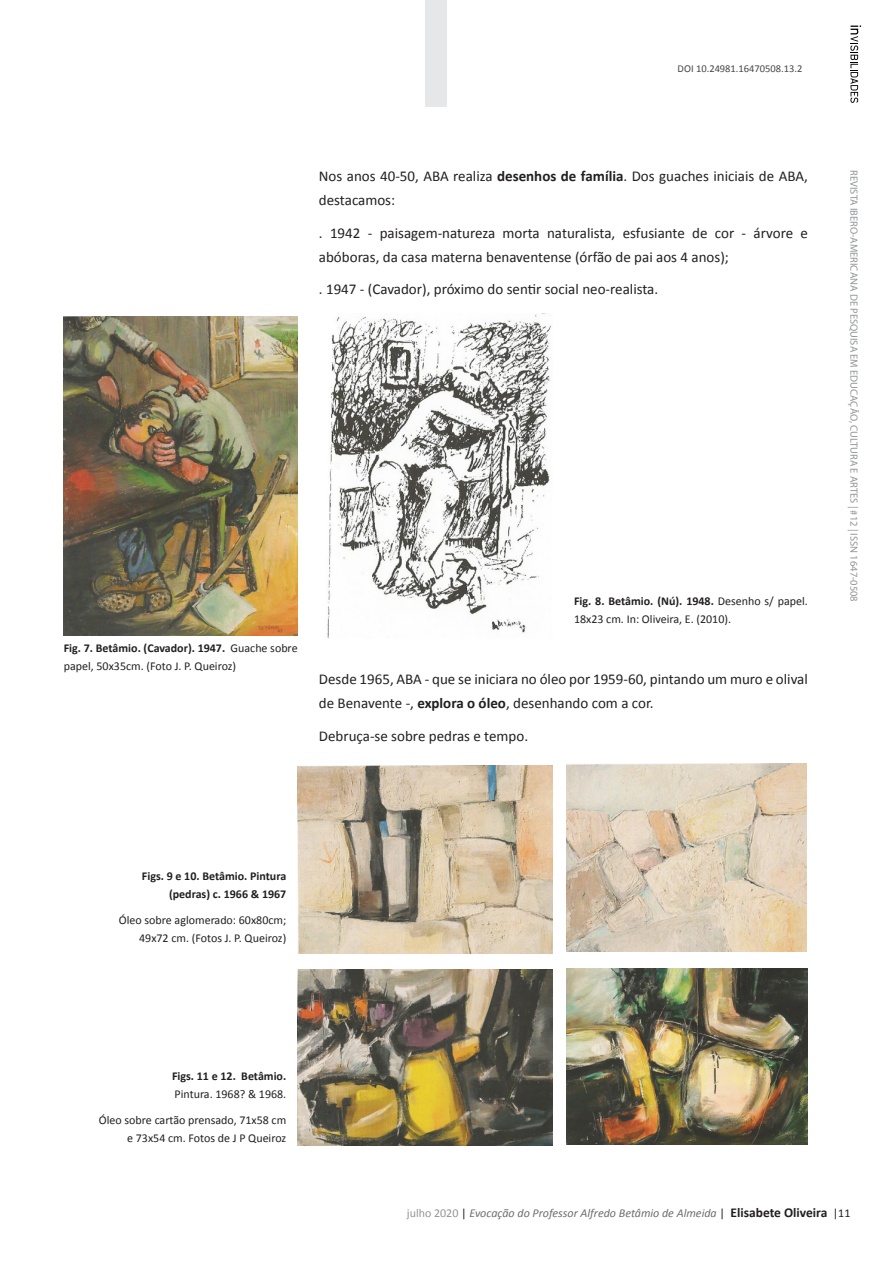
<style>
.page{position:relative;width:893px;height:1263px;background:#fff}
.page>*{position:absolute;margin:0;border:0;box-sizing:border-box;transform-origin:0 0}
.t1{font:15px/24px "Calibri";color:#231f20}
.t2{font:12px/18px "Calibri";color:#231f20}
.t3{font:italic 12px "Calibri";color:#6c6d70}
.t4{font:700 12px/18px "Calibri";color:#231f20;text-align:right}
.t5{font:10.5px "Myriad Pro";color:#939598}
.t6{font:10.5px "Calibri";color:#474747}
.s1{font-weight:700}
.s2{font-style:normal;color:#939598}
.s3{font-style:normal;color:#231f20}
.s4{font-weight:700;font-style:normal;font-size:13.5px;color:#231f20}
</style>
<div class="page">
<div style="left:425px;top:0;width:21px;height:106px;background:#e6e7e9"></div>
<svg style="left:850px;top:26px;width:11px;height:77px"></svg>
<img style="left:327px;top:314px;width:224px;height:324px">
<img style="left:64px;top:316px;width:234px;height:320px">
<img style="left:298px;top:765px;width:255px;height:188px">
<img style="left:566px;top:764px;width:240px;height:187px">
<img style="left:566px;top:968px;width:241px;height:176px">
<img style="left:298px;top:969px;width:255px;height:176px">
<p class="t6" style="left:678px;top:62px;width:126px">DOI 10.24981.16470508.13.2</p>
<p class="t1" style="left:319px;top:164px;width:490px">Nos anos 40-50, ABA realiza <span class="s1">desenhos de família</span>. Dos guaches iniciais de ABA, destacamos:</p>
<p class="t1" style="left:319px;top:220px;width:490px">. 1942 - paisagem-natureza morta naturalista, esfusiante de cor - árvore e abóboras, da casa materna benaventense (órfão de pai aos 4 anos);</p>
<p class="t1" style="left:319px;top:277px;width:341px">. 1947 - (Cavador), próximo do sentir social neo-realista.</p>
<p class="t2" style="left:64px;top:638px;width:235px"><span class="s1">Fig. 7. Betâmio. (Cavador). 1947.</span> Guache sobre papel, 50x35cm. (Foto J. P. Queiroz)</p>
<p class="t2" style="left:574px;top:591px;width:235px"><span class="s1">Fig. 8. Betâmio. (Nú). 1948.</span> Desenho s/ papel.<br>18x23 cm. In: Oliveira, E. (2010).</p>
<p class="t1" style="left:319px;top:667px;width:490px">Desde 1965, ABA - que se iniciara no óleo por 1959-60, pintando um muro e olival de Benavente -, <span class="s1">explora o óleo</span>, desenhando com a cor.</p>
<p class="t1" style="left:319px;top:723px;width:211px">Debruça-se sobre pedras e tempo.</p>
<p class="t5" style="left:860px;top:170px;width:433px;rotate:90deg">REVISTA IBERO-AMERICANA DE PESQUISA EM EDUCAÇÃO, CULTURA E ARTES | #12 | ISSN 1647-0508</p>
<p class="t4" style="left:142px;top:866px;width:146px">Figs. 9 e 10. Betâmio. Pintura (pedras) c. 1966 &amp; 1967</p>
<p class="t2" style="left:119px;top:910px;width:169px;text-align:right">Óleo sobre aglomerado: 60x80cm;<br>49x72 cm. (Fotos J. P. Queiroz)</p>
<p class="t4" style="left:172px;top:1066px;width:116px">Figs. 11 e 12. Betâmio.</p>
<p class="t2" style="left:175px;top:1084px;width:113px">Pintura. 1968? &amp; 1968.</p>
<p class="t2" style="left:99px;top:1111px;width:189px;text-align:right">Óleo sobre cartão prensado, 71x58 cm e 73x54 cm. Fotos de J P Queiroz</p>
<p class="t3" style="left:407px;top:1205px;width:445px"><span class="s2">julho 2020</span> <span class="s3">|</span> Evocação do Professor Alfredo Betâmio de Almeida <span class="s3">|</span> <span class="s4">Elisabete Oliveira</span> <span class="s3">|11</span></p>
</div>
